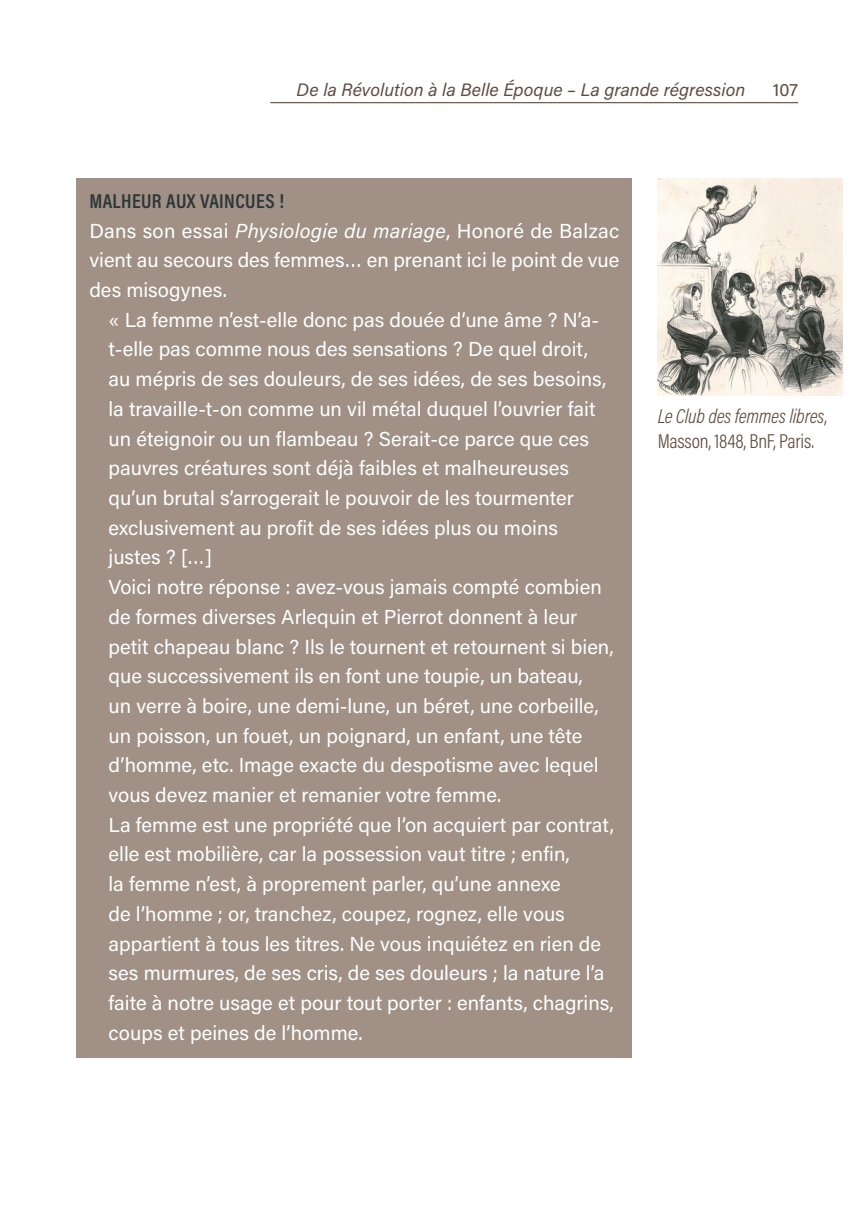
<style>
.page{position:relative;width:862px;height:1212px;background:#fff}
.page>*{position:absolute;margin:0;border:0;box-sizing:border-box;transform-origin:0 0}
.encadre_citation{font:20.25px/29.7px "Acumin Pro";color:#fff}
.encadre{font:20.25px/29.7px "Acumin Pro";color:#fff;text-align:justify}
.legende{font:300 20.25px/24.3px "Acumin Pro Cond";letter-spacing:-.01em;color:#5f4b3e}
.encadre_titre{font:600 20.25px "Acumin Pro Cond";letter-spacing:.02em;color:#2c3738}
.t1{font:italic 18px "Acumin Pro";color:#5f4b3e}
.t2{font:18px "Acumin Pro";color:#5f4b3e}
.s1{font-style:italic}
</style>
<div class="page">
<hr style="left:270px;top:102px;width:527px;height:1px;background:#5f4b3e">
<div style="left:77px;top:178px;width:554px;height:48px;background:#a09085"></div>
<div style="left:77px;top:210px;width:554px;height:105px;background:#a09085"></div>
<div style="left:77px;top:299px;width:554px;height:283px;background:#a09085"></div>
<div style="left:77px;top:566px;width:554px;height:254px;background:#a09085"></div>
<div style="left:77px;top:804px;width:554px;height:254px;background:#a09085"></div>
<img style="left:657px;top:179px;width:185px;height:217px">
<p class="t1" style="left:296px;top:77px;width:450px">De la Révolution à la Belle Époque – La grande régression</p>
<p class="t2" style="left:772px;top:77px;width:27px">107</p>
<h3 class="encadre_titre" style="left:89px;top:188px;width:196px">MALHEUR AUX VAINCUES !</h3>
<p class="encadre" style="left:89px;top:215px;width:531px">Dans son essai <span class="s1">Physiologie du mariage</span>, Honoré de Balzac vient au secours des femmes… en prenant ici le point de vue des misogynes.</p>
<p class="encadre_citation" style="left:108px;top:304px;width:499px">« La femme n’est-elle donc pas douée d’une âme ? N’a&shy;t-elle pas comme nous des sensations ? De quel droit, au mépris de ses douleurs, de ses idées, de ses besoins, la travaille-t-on comme un vil métal duquel l’ouvrier fait un éteignoir ou un flambeau ? Serait-ce parce que ces pauvres créatures sont déjà faibles et malheureuses qu’un brutal s’arrogerait le pouvoir de les tourmenter exclusivement au profit de ses idées plus ou moins justes ? […]</p>
<p class="encadre_citation" style="left:108px;top:571px;width:506px">Voici notre réponse : avez-vous jamais compté combien de formes diverses Arlequin et Pierrot donnent à leur petit chapeau blanc ? Ils le tournent et retournent si bien, que successivement ils en font une toupie, un bateau,<br>un verre à boire, une demi-lune, un béret, une corbeille, un poisson, un fouet, un poignard, un enfant, une tête d’homme, etc. Image exacte du despotisme avec lequel vous devez manier et remanier votre femme.</p>
<p class="encadre_citation" style="left:108px;top:809px;width:506px">La femme est une propriété que l’on acquiert par contrat, elle est mobilière, car la possession vaut titre ; enfin,<br>la femme n’est, à proprement parler, qu’une annexe<br>de l’homme ; or, tranchez, coupez, rognez, elle vous appartient à tous les titres. Ne vous inquiétez en rien de ses murmures, de ses cris, de ses douleurs ; la nature l’a faite à notre usage et pour tout porter : enfants, chagrins, coups et peines de l’homme.</p>
<p class="legende" style="left:657px;top:404px;width:171px"><span class="s1">Le Club des femmes libres</span>,<br>Masson, 1848, BnF, Paris.</p>
</div>
